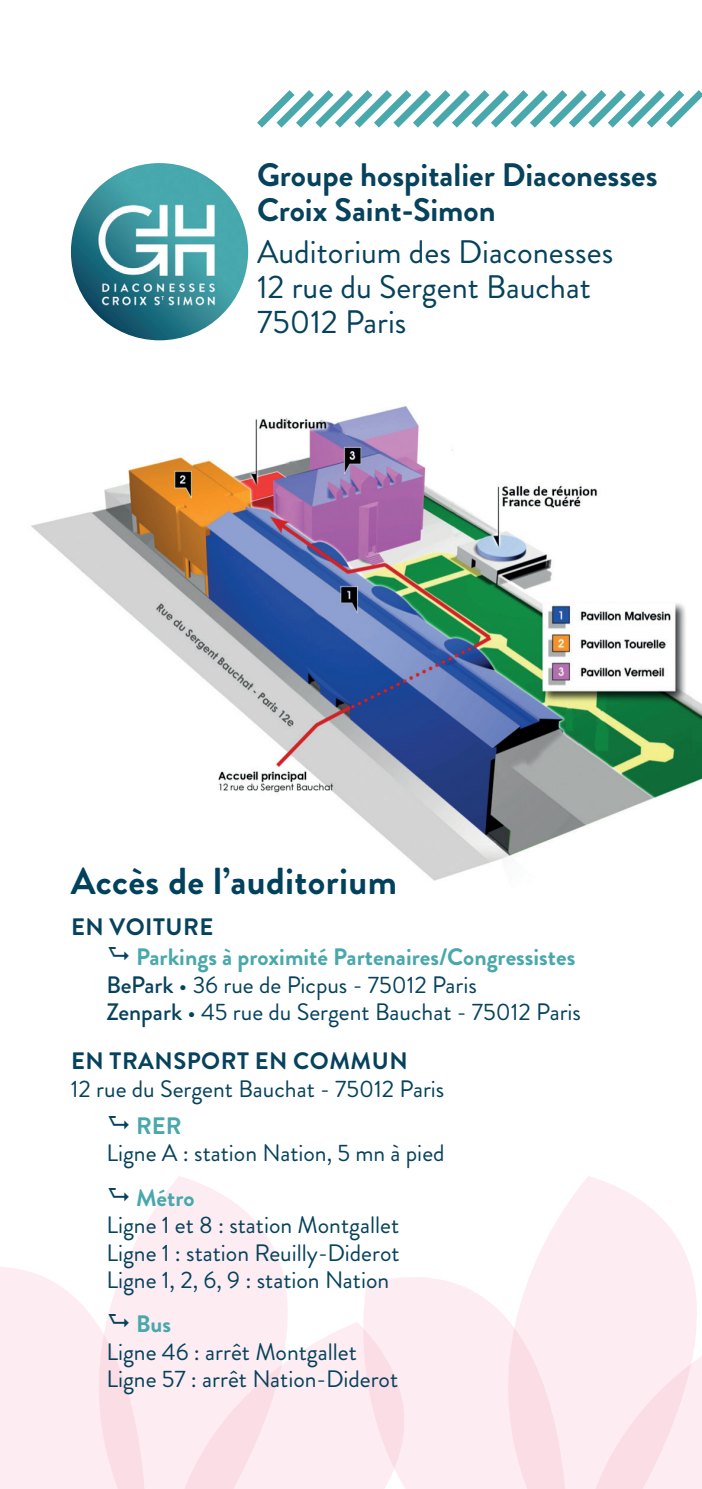
<style>
.page{position:relative;width:702px;height:1489px;background:#fff}
.page>*{position:absolute;margin:0;border:0;box-sizing:border-box;transform-origin:0 0}
.t1{font:700 37.5px "Brandon Grotesque";letter-spacing:.01em;color:#01415c}
.t2{font:32.5px/35px "Brandon Grotesque";color:#06425c}
.t3{font:700 32.5px/35px "Brandon Grotesque";color:#06425c}
.t4{font:23.75px/27.5px "Brandon Grotesque";color:#06425c}
.t5{font:700 23.75px "Brandon Grotesque";letter-spacing:.02em;color:#06425c}
.t6{font:700 23.75px "Brandon Grotesque";color:#48a8ab}
.s1{font-weight:700;color:#48a8ab}
.s2{font-weight:500}
</style>
<div class="page">
<img style="left:31px;top:406px;width:671px;height:475px">
<svg style="left:257px;top:90px;width:445px;height:38px"></svg>
<svg style="left:126px;top:1176px;width:162px;height:145px;fill:#fdedf2"></svg>
<svg style="left:149px;top:1321px;width:212px;height:167px;background:#fcebf0"></svg>
<svg style="left:361px;top:1277px;width:50px;height:211px;background:#fce9ef"></svg>
<svg style="left:411px;top:1176px;width:286px;height:312px;fill:#fdedf2"></svg>
<svg style="left:536px;top:1318px;width:166px;height:170px;background:#fce9ef"></svg>
<img style="left:71px;top:163px;width:177px;height:177px;border-radius:89px">
<svg style="left:126px;top:1187px;width:3px;height:13px"></svg>
<svg style="left:0;top:1263px;width:149px;height:225px;background:#fcecf1"></svg>
<h2 class="t3" style="left:257px;top:158px;width:402px">Groupe hospitalier Diaconesses<br>Croix Saint-Simon</h2>
<h2 class="t2" style="left:257px;top:235px;width:358px">Auditorium des Diaconesses<br>12 rue du Sergent Bauchat<br>75012 Paris</h2>
<h1 class="t1" style="left:71px;top:854px;width:327px">Accès de l’auditorium</h1>
<p class="t5" style="left:71px;top:910px;width:144px">EN VOITURE</p>
<p class="t4" style="left:106px;top:943px;width:476px;text-indent:30px"><span class="s1">Parkings à proximité Partenaires/Congressistes<br></span><span class="s2">BePark</span> • 36 rue de Picpus - 75012 Paris<br><span class="s2">Zenpark</span> • 45 rue du Sergent Bauchat - 75012 Paris</p>
<p class="t5" style="left:71px;top:1044px;width:338px">EN TRANSPORT EN COMMUN</p>
<p class="t4" style="left:71px;top:1075px;width:375px">12 rue du Sergent Bauchat - 75012 Paris</p>
<p class="t6" style="left:136px;top:1109px;width:47px">RER</p>
<p class="t4" style="left:106px;top:1139px;width:340px">Ligne A : station Nation, 5 mn à pied</p>
<p class="t6" style="left:136px;top:1180px;width:60px">Métro</p>
<p class="t4" style="left:106px;top:1211px;width:295px;text-align:justify">Ligne 1 et 8 : station Montgallet Ligne 1 : station Reuilly-Diderot Ligne 1, 2, 6, 9 : station Nation</p>
<p class="t6" style="left:136px;top:1307px;width:36px">Bus</p>
<p class="t4" style="left:106px;top:1338px;width:293px">Ligne 46 : arrêt Montgallet<br>Ligne 57 : arrêt Nation-Diderot</p>
</div>
